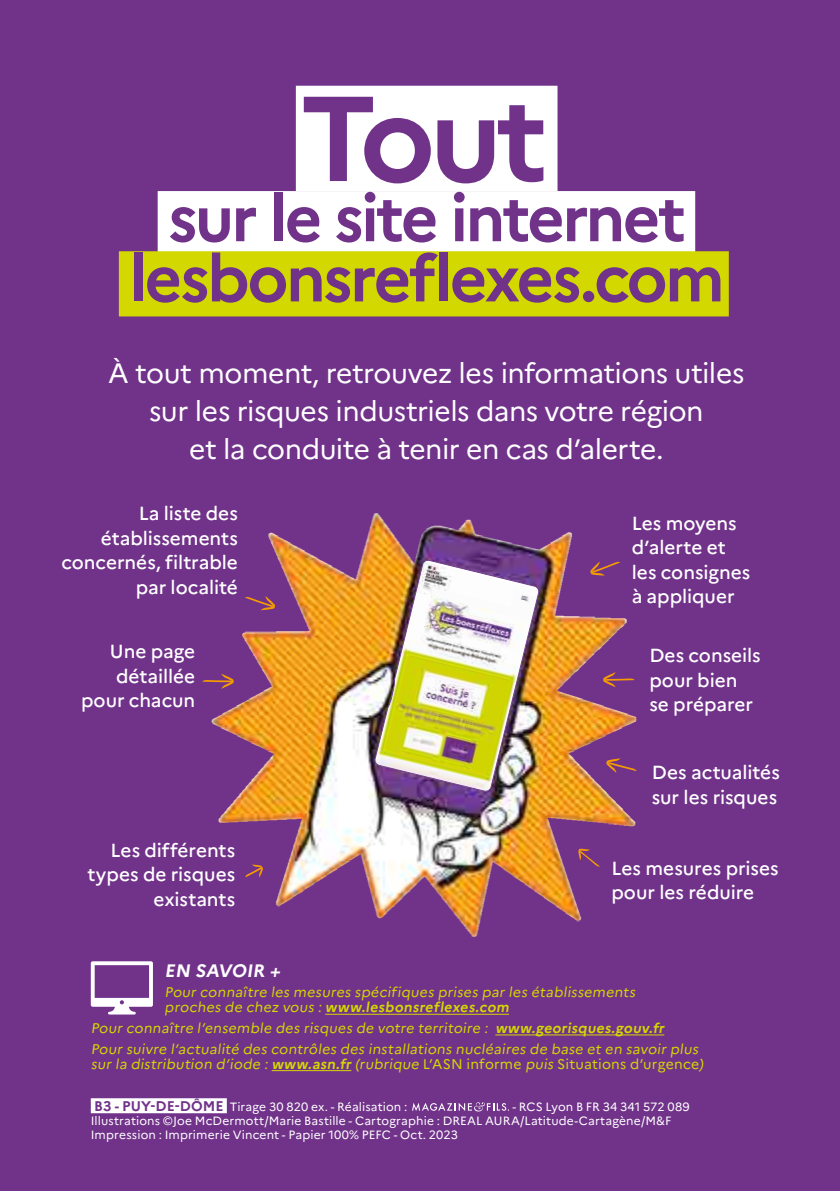
<style>
.page{position:relative;width:840px;height:1191px;background:#fff}
.page>*{position:absolute;margin:0;border:0;box-sizing:border-box;transform-origin:0 0}
.t1{font:700 120.4px "Marianne";color:#71328a}
.t2{font:700 65.2px/60.2px "Marianne";letter-spacing:-.045em;color:#71328a;text-align:center}
.t3{font:28px/38px "Marianne";letter-spacing:-.02em;color:#fff;text-align:center}
.t4{font:500 19px/24.6px "Marianne";letter-spacing:-.005em;color:#fff}
.t5{font:700 18px "Marianne";color:#fff}
.t6{font:14px/15px "Marianne";letter-spacing:.01em;color:#d3d800}
.Texte_tableau_Entreprises{font:12px/14px "Marianne";letter-spacing:.01em;color:#fff}
.s1{font-weight:700}
.s2{font-weight:700;font-size:14px;color:#71328a}
</style>
<div class="page">
<div style="left:0;top:0;width:839px;height:1191px;background:#71328a"></div>
<div style="left:296px;top:86px;width:261px;height:105px;background:#fff"></div>
<div style="left:158px;top:191px;width:536px;height:65px;background:#fff"></div>
<div style="left:119px;top:251px;width:609px;height:65px;background:#d3d800"></div>
<hr style="left:325px;top:1013px;width:183px;height:1px;background:#d3d800">
<hr style="left:495px;top:1034px;width:169px;height:1px;background:#d3d800">
<hr style="left:271px;top:1070px;width:80px;height:1px;background:#d3d800">
<svg style="left:91px;top:961px;width:62px;height:53px"></svg>
<img style="left:211px;top:513px;width:426px;height:424px">
<svg style="left:590px;top:560px;width:29px;height:16px"></svg>
<svg style="left:245px;top:596px;width:30px;height:14px"></svg>
<svg style="left:603px;top:672px;width:31px;height:15px"></svg>
<svg style="left:202px;top:673px;width:31px;height:16px"></svg>
<svg style="left:606px;top:758px;width:30px;height:15px"></svg>
<svg style="left:245px;top:864px;width:18px;height:13px"></svg>
<svg style="left:578px;top:848px;width:21px;height:19px"></svg>
<img style="left:374px;top:558px;width:166px;height:235px">
<div style="left:91px;top:1098px;width:136px;height:15px;background:#fff"></div>
<svg style="left:412px;top:1102px;width:97px;height:9px"></svg>
<p class="t1" style="left:300px;top:65px;width:249px">Tout</p>
<p class="t2" style="left:129px;top:188px;width:597px">sur le site internet lesbonsreflexes.com</p>
<p class="t3" style="left:108px;top:354px;width:637px">À tout moment, retrouvez les informations utiles sur les risques industriels dans votre région<br>et la conduite à tenir en cas d’alerte.</p>
<p class="t4" style="left:61px;top:501px;width:178px;text-align:right">La liste des établissements concernés, filtrable par localité</p>
<p class="t4" style="left:81px;top:639px;width:116px;text-align:right">Une page détaillée pour chacun</p>
<p class="t4" style="left:87px;top:837px;width:149px;text-align:right">Les différents types de risques existants</p>
<p class="t4" style="left:631px;top:510px;width:120px">Les moyens d’alerte et les consignes à appliquer</p>
<p class="t4" style="left:649px;top:643px;width:113px">Des conseils pour bien se préparer</p>
<p class="t4" style="left:651px;top:760px;width:130px">Des actualités sur les risques</p>
<p class="t4" style="left:611px;top:855px;width:169px">Les mesures prises pour les réduire</p>
<p class="t5" style="left:164px;top:959px;width:120px">EN SAVOIR +</p>
<p class="t6" style="left:164px;top:985px;width:474px">Pour connaître les mesures spécifiques prises par les établissements proches de chez vous : <span class="s1">www.lesbonsreflexes.com</span></p>
<p class="t6" style="left:91px;top:1017px;width:611px;line-height:20.6px">Pour connaître l’ensemble des risques de votre territoire : <span class="s1">www.georisques.gouv.fr<br></span>Pour suivre l’actualité des contrôles des installations nucléaires de base et en savoir plus</p>
<p class="t6" style="left:91px;top:1056px;width:616px">sur la distribution d’iode : <span class="s1">www.asn.fr</span> (rubrique L’A SN info rm e puis Situati o ns d ’urge n ce)</p>
<p class="Texte_tableau_Entreprises" style="left:94px;top:1099px;width:314px"><span class="s2">B3 - PUY-DE-DÔME</span> Tirage 30 820 ex. - Réalisation :</p>
<p class="Texte_tableau_Entreprises" style="left:91px;top:1099px;width:600px;text-indent:421px">- RCS Lyon B FR 34 341 572 089<br>Illustrations ©Joe McDermott/Marie Bastille - Cartographie : DREAL AURA/Latitude-Cartagène/M&amp;F<br>Impression : Imprimerie Vincent - Papier 100% PEFC - Oct. 2023</p>
</div>
